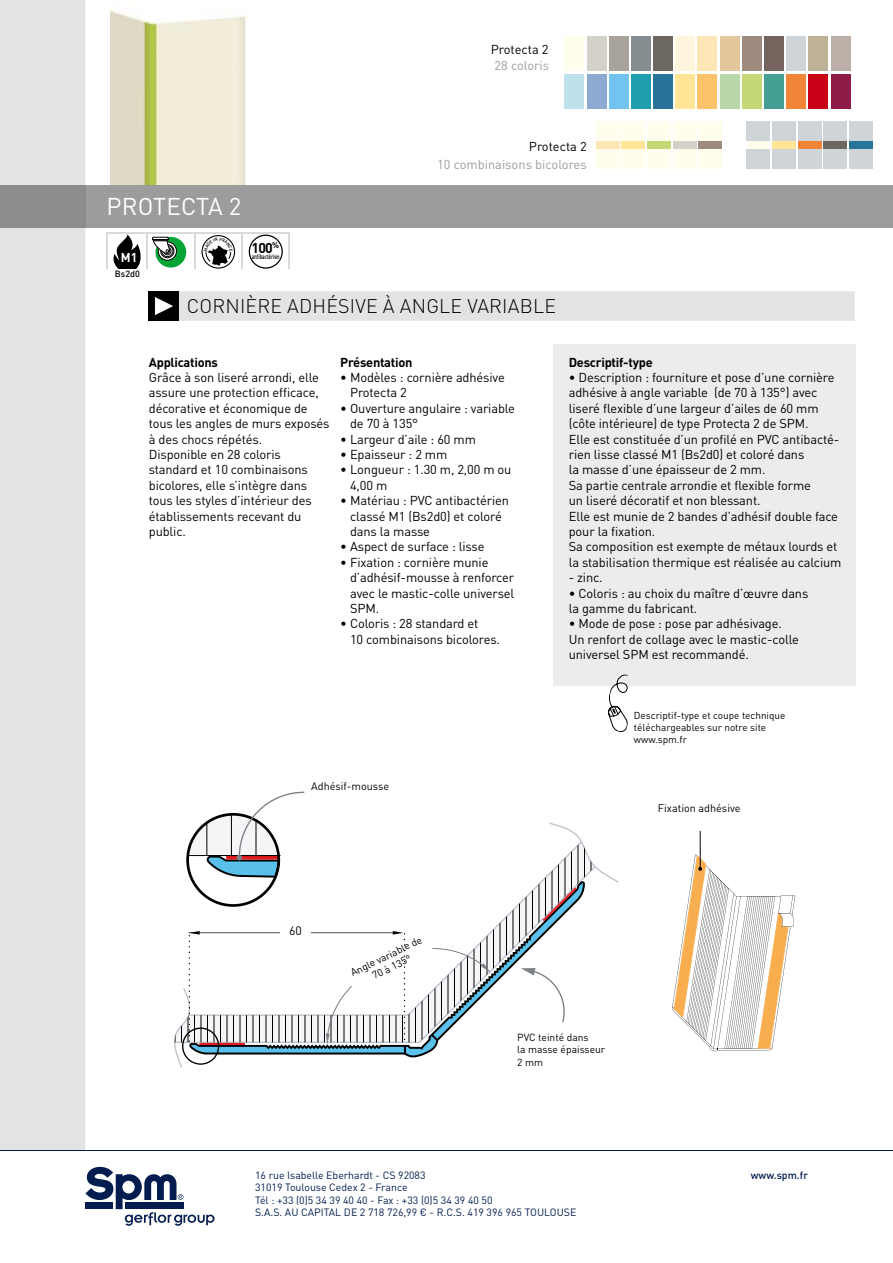
<style>
.page{position:relative;width:893px;height:1263px;background:#fff}
.page>*{position:absolute;margin:0;border:0;box-sizing:border-box;transform-origin:0 0}
.t1{font:24px "DIN Pro";letter-spacing:.01em;color:#fff}
.t2{font:300 19.5px "DIN Pro";letter-spacing:.01em;color:#000}
.t3{font:700 14.1px "DIN Pro";color:#000}
.t4{font:12.9px/15.5px "DIN";letter-spacing:-.01em;color:#000}
.t5{font:700 12.9px "DIN";letter-spacing:-.02em;color:#000}
.t6{font:12.9px "DIN";color:#9c9c9d}
.t7{font:700 12.75px "DIN";color:#fff;scale:.95 1}
.t8{font:12.15px "DIN";color:#000}
.t9{font:10.8px "DIN";color:#000}
.t10{font:10.5px/12.6px "DIN Pro";color:#021c4f}
.t11{font:500 10.5px "DIN Pro";color:#021c4f}
.t12{font:10.2px/12.3px "DIN";color:#000}
.t13{font:10.05px/12px "DIN";color:#000}
.t14{font:500 9px "DIN Pro";color:#000}
.t15{font:500 6.9px "DIN Pro";letter-spacing:-.03em;color:#000;scale:.73 1}
</style>
<div class="page">
<div style="left:0;top:0;width:85px;height:1150px;background:#e3e3e3"></div>
<div style="left:85px;top:185px;width:808px;height:42px;background:#9c9c9c"></div>
<div style="left:0;top:185px;width:85px;height:42px;background:#8b8c8b"></div>
<hr style="left:0;top:1150px;width:893px;height:1px;background:#021c4f">
<svg style="left:85px;top:1167px;width:129px;height:59px"></svg>
<div style="left:149px;top:291px;width:706px;height:30px;background:#e3e3e3"></div>
<div style="left:596px;top:121px;width:23px;height:48px;background:#fffded"></div>
<div style="left:622px;top:121px;width:23px;height:48px;background:#fffded"></div>
<div style="left:673px;top:121px;width:23px;height:48px;background:#fffded"></div>
<div style="left:647px;top:121px;width:24px;height:48px;background:#fffded"></div>
<div style="left:698px;top:121px;width:24px;height:48px;background:#fffded"></div>
<div style="left:747px;top:121px;width:23px;height:48px;background:#ced4d7"></div>
<div style="left:772px;top:121px;width:24px;height:48px;background:#ced4d7"></div>
<div style="left:823px;top:121px;width:24px;height:48px;background:#ced4d7"></div>
<div style="left:798px;top:121px;width:23px;height:48px;background:#ced4d7"></div>
<div style="left:849px;top:121px;width:24px;height:48px;background:#ced4d7"></div>
<div style="left:596px;top:141px;width:23px;height:7px;background:#ffe6b7"></div>
<div style="left:622px;top:141px;width:23px;height:7px;background:#ffe595"></div>
<div style="left:673px;top:141px;width:23px;height:7px;background:#d3d1c8"></div>
<div style="left:647px;top:141px;width:24px;height:7px;background:#c5d877"></div>
<div style="left:698px;top:141px;width:24px;height:7px;background:#9f8b7d"></div>
<div style="left:747px;top:141px;width:23px;height:7px;background:#fffded"></div>
<div style="left:772px;top:141px;width:24px;height:7px;background:#ffe595"></div>
<div style="left:823px;top:141px;width:24px;height:7px;background:#6d6761"></div>
<div style="left:798px;top:141px;width:23px;height:7px;background:#f18437"></div>
<div style="left:849px;top:141px;width:24px;height:7px;background:#28739a"></div>
<div style="left:554px;top:344px;width:302px;height:341px;background:#ececec"></div>
<svg style="left:607px;top:674px;width:21px;height:58px"></svg>
<img style="left:111px;top:9px;width:138px;height:176px">
<svg style="left:595px;top:866px;width:23px;height:16px"></svg>
<svg style="left:549px;top:822px;width:33px;height:20px"></svg>
<svg style="left:190px;top:842px;width:405px;height:39px"></svg>
<svg style="left:191px;top:881px;width:394px;height:176px"></svg>
<svg style="left:431px;top:1034px;width:7px;height:7px"></svg>
<svg style="left:543px;top:887px;width:33px;height:34px"></svg>
<svg style="left:432px;top:948px;width:59px;height:25px"></svg>
<svg style="left:174px;top:931px;width:106px;height:137px"></svg>
<svg style="left:311px;top:931px;width:95px;height:122px"></svg>
<svg style="left:186px;top:791px;width:127px;height:88px"></svg>
<hr style="left:700px;top:831px;width:1px;height:38px;background:#000">
<svg style="left:672px;top:854px;width:123px;height:198px"></svg>
<div style="left:609px;top:36px;width:20px;height:34px;background:#a8a49c"></div>
<div style="left:697px;top:36px;width:20px;height:34px;background:#ffe6b7"></div>
<div style="left:742px;top:36px;width:20px;height:34px;background:#9f8b7d"></div>
<div style="left:631px;top:36px;width:20px;height:34px;background:#868d91"></div>
<div style="left:764px;top:36px;width:20px;height:34px;background:#75635d"></div>
<div style="left:786px;top:36px;width:20px;height:34px;background:#ced4d7"></div>
<div style="left:675px;top:36px;width:20px;height:34px;background:#fff4dc"></div>
<div style="left:653px;top:36px;width:20px;height:34px;background:#6d6761"></div>
<div style="left:720px;top:36px;width:20px;height:34px;background:#e3c89e"></div>
<div style="left:587px;top:36px;width:19px;height:34px;background:#d3d1c8"></div>
<div style="left:564px;top:36px;width:20px;height:34px;background:#fffded"></div>
<div style="left:808px;top:36px;width:20px;height:34px;background:#beb296"></div>
<div style="left:831px;top:36px;width:19px;height:34px;background:#bbafa7"></div>
<div style="left:697px;top:74px;width:20px;height:34px;background:#fcc46a"></div>
<div style="left:720px;top:74px;width:20px;height:34px;background:#b8d8a9"></div>
<div style="left:587px;top:74px;width:19px;height:34px;background:#8eaad3"></div>
<div style="left:831px;top:74px;width:19px;height:34px;background:#8e1c48"></div>
<div style="left:808px;top:74px;width:20px;height:34px;background:#c90117"></div>
<div style="left:564px;top:74px;width:20px;height:34px;background:#bde2ec"></div>
<div style="left:742px;top:74px;width:20px;height:34px;background:#c5d877"></div>
<div style="left:609px;top:74px;width:20px;height:34px;background:#72c4ef"></div>
<div style="left:764px;top:74px;width:20px;height:34px;background:#45a093"></div>
<div style="left:631px;top:74px;width:20px;height:34px;background:#1f9eb0"></div>
<div style="left:786px;top:74px;width:20px;height:34px;background:#f18437"></div>
<div style="left:675px;top:74px;width:20px;height:34px;background:#ffe595"></div>
<div style="left:653px;top:74px;width:20px;height:34px;background:#28739a"></div>
<div style="left:155px;top:237px;width:31px;height:31px;background:#05a535;border-radius:50%"></div>
<svg style="left:158px;top:242px;width:18px;height:18px"></svg>
<div style="left:158px;top:242px;width:19px;height:18px;border:1px solid #000;border-radius:50%"></div>
<div style="left:161px;top:244px;width:13px;height:14px;border:1px solid #000;border-radius:50%"></div>
<div style="left:162px;top:245px;width:11px;height:12px;border:1px solid #000;border-radius:50%"></div>
<div style="left:164px;top:247px;width:7px;height:8px;border:1px solid #000;border-radius:50%"></div>
<svg style="left:152px;top:237px;width:18px;height:17px"></svg>
<svg style="left:249px;top:235px;width:34px;height:34px"></svg>
<svg style="left:113px;top:234px;width:28px;height:35px"></svg>
<hr style="left:106px;top:232px;width:184px;height:1px;background:#d9dada">
<hr style="left:106px;top:233px;width:2px;height:36px;background:#d9dada">
<hr style="left:194px;top:233px;width:1px;height:36px;background:#d9dada">
<hr style="left:241px;top:233px;width:2px;height:36px;background:#d9dada">
<hr style="left:289px;top:233px;width:1px;height:36px;background:#d9dada">
<hr style="left:146px;top:233px;width:2px;height:36px;background:#d9dada">
<svg style="left:202px;top:235px;width:33px;height:34px"></svg>
<p class="t4" style="left:491px;top:41px;width:59px">Protecta 2</p>
<p class="t6" style="left:494px;top:57px;width:56px">28 coloris</p>
<h1 class="t1" style="left:106px;top:190px;width:137px">PROTECTA 2</h1>
<p class="t3" style="left:252px;top:238px;width:29px">100<sup>%</sup></p>
<p class="t7" style="left:121px;top:249px;width:19px">M1</p>
<p class="t15" style="left:252px;top:251px;width:40px">antibactérien</p>
<p class="t14" style="left:115px;top:268px;width:26px">Bs2d0</p>
<p class="t4" style="left:529px;top:138px;width:59px">Protecta 2</p>
<p class="t6" style="left:437px;top:156px;width:151px">10 combinaisons bicolores</p>
<h2 class="t2" style="left:187px;top:293px;width:371px">CORNIÈRE ADHÉSIVE À ANGLE VARIABLE</h2>
<p class="t5" style="left:149px;top:354px;width:71px">Applications</p>
<p class="t4" style="left:149px;top:369px;width:182px">Grâce à son liseré arrondi, elle assure une protection efficace, décorative et économique de tous les angles de murs exposés à des chocs répétés.<br>Disponible en 28 coloris standard et 10 combinaisons bicolores, elle s’intègre dans tous les styles d’intérieur des établissements recevant du public.</p>
<p class="t5" style="left:340px;top:354px;width:74px">Présentation</p>
<p class="t4" style="left:350px;top:369px;width:156px;text-indent:-10px">• Modèles : cornière adhésive<br>Protecta 2</p>
<p class="t4" style="left:350px;top:400px;width:166px;text-indent:-10px">• Ouverture angulaire : variable de 70 à 135°</p>
<p class="t4" style="left:340px;top:431px;width:137px">• Largeur d’aile : 60 mm</p>
<p class="t4" style="left:340px;top:446px;width:109px">• Epaisseur : 2 mm</p>
<p class="t4" style="left:350px;top:462px;width:163px;text-indent:-10px">• Longueur : 1.30 m, 2,00 m ou<br>4,00 m</p>
<p class="t4" style="left:350px;top:492px;width:161px;text-indent:-10px">• Matériau : PVC antibactérien classé M1 (Bs2d0) et coloré dans la masse</p>
<p class="t4" style="left:340px;top:539px;width:146px">• Aspect de surface : lisse</p>
<p class="t4" style="left:350px;top:554px;width:166px;text-indent:-10px">• Fixation : cornière munie d’adhésif-mousse à renforcer avec le mastic-colle universel<br>SPM.</p>
<p class="t4" style="left:350px;top:616px;width:151px;text-indent:-10px">• Coloris : 28 standard et<br>10 combinaisons bicolores.</p>
<p class="t8" style="left:445px;top:570px;width:14px">30</p>
<p class="t5" style="left:569px;top:354px;width:85px">Descriptif-type</p>
<p class="t4" style="left:569px;top:369px;width:274px">• Description : fourniture et pose d’une cornière adhésive à angle variable (de 70 à 135°) avec liseré flexible d’une largeur d’ailes de 60 mm (côte intérieure) de type Protecta 2 de SPM.<br>Elle est constituée d’un profilé en PVC antibacté&shy;rien lisse classé M1 (Bs2d0) et coloré dans<br>la masse d’une épaisseur de 2 mm.<br>Sa partie centrale arrondie et flexible forme<br>un liseré décoratif et non blessant.<br>Elle est munie de 2 bandes d’adhésif double face pour la fixation.<br>Sa composition est exempte de métaux lourds et la stabilisation thermique est réalisée au calcium</p>
<p class="t4" style="left:569px;top:569px;width:35px">- zinc.</p>
<p class="t4" style="left:569px;top:585px;width:241px">• Coloris : au choix du maître d’œuvre dans la gamme du fabricant.</p>
<p class="t4" style="left:569px;top:616px;width:232px">• Mode de pose : pose par adhésivage.<br>Un renfort de collage avec le mastic-colle universel SPM est recommandé.</p>
<p class="t8" style="left:803px;top:408px;width:14px">30</p>
<p class="t9" style="left:311px;top:780px;width:79px">Adhésif-mousse</p>
<p class="t13" style="left:634px;top:709px;width:153px">Descriptif-type et coupe technique téléchargeables sur notre site www.spm.fr</p>
<p class="t9" style="left:658px;top:801px;width:84px">Fixation adhésive</p>
<p class="t8" style="left:289px;top:923px;width:14px">60</p>
<p class="t12" style="left:349px;top:967px;width:79px;text-align:center;rotate:-26deg">Angle variable de<br>70 à 135°</p>
<p class="t12" style="left:517px;top:1031px;width:89px">PVC teinté dans<br>la masse épaisseur<br>2 mm</p>
<p class="t10" style="left:255px;top:1168px;width:323px">16 rue Isabelle Eberhardt - CS 92083<br>31019 Toulouse Cedex 2 - France<br>Tél : +33 (0)5 34 39 40 40 - Fax : +33 (0)5 34 39 40 50<br>S.A.S. AU CAPITAL DE 2 718 726,99 € - R.C.S. 419 396 965 TOULOUSE</p>
<p class="t11" style="left:751px;top:1167px;width:59px">www.spm.fr</p>
</div>
